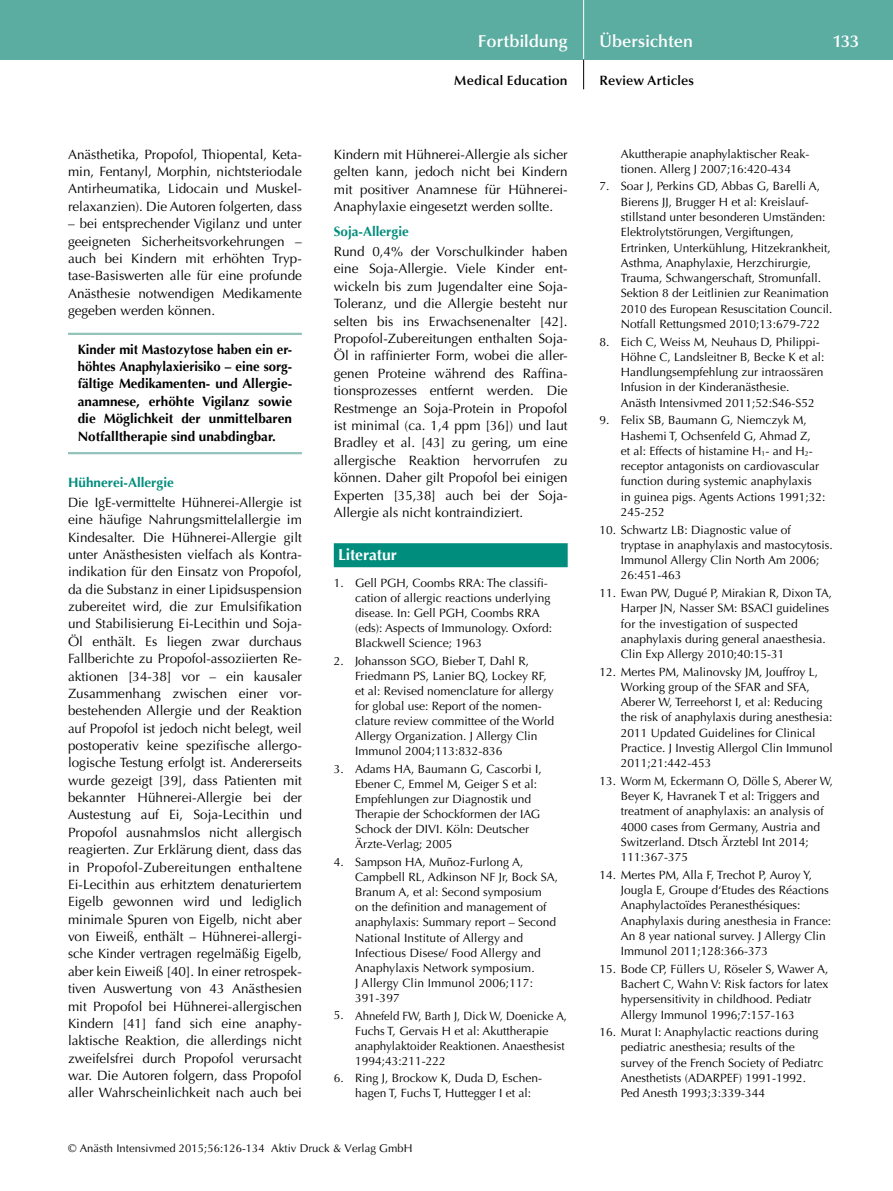
<style>
.page{position:relative;width:893px;height:1191px;background:#fff}
.page>*{position:absolute;margin:0;border:0;box-sizing:border-box;transform-origin:0 0}
.t1{font:600 17.25px "Optima";color:#fff}
.t2{font:700 15.75px "Optima";letter-spacing:-.005em;color:#fff}
.t3{font:13.5px/17.4px "Optima";color:#000;text-align:justify}
.t4{font:700 13.5px/17.4px "Optima";color:#000;text-align:justify}
.t5{font:600 13.5px "Optima";letter-spacing:.01em;color:#000}
.t6{font:700 13.5px "Optima";color:#008d7d}
.t7{font:12px/15.3px "Optima";color:#000}
.t8{font:11.25px "Optima";letter-spacing:.005em;color:#000}
</style>
<div class="page">
<div style="left:0;top:0;width:893px;height:60px;background:#5baca1"></div>
<hr style="left:583px;top:0;width:1px;height:60px;background:#fff">
<svg style="left:583px;top:60px;width:1px;height:29px"></svg>
<hr style="left:68px;top:333px;width:234px;height:2px;background:#93c3bb">
<hr style="left:68px;top:452px;width:234px;height:2px;background:#93c3bb">
<div style="left:334px;top:543px;width:234px;height:24px;background:#008d7d"></div>
<p class="t3" style="left:68px;top:146px;width:235px">Anästhetika, Propofol, Thiopental, Keta&shy;min, Fentanyl, Morphin, nichtsteriodale Antirheumatika, Lidocain und Muskel&shy;relaxanzien). Die Autoren folgerten, dass</p>
<p class="t3" style="left:68px;top:215px;width:235px">– bei entsprechender Vigilanz und unter geeigneten Sicherheitsvorkehrungen – auch bei Kindern mit erhöhten Tryp&shy;tase-Basiswerten alle für eine profunde Anästhesie notwendigen Medikamente gegeben werden können.</p>
<p class="t4" style="left:78px;top:340px;width:216px">Kinder mit Mastozytose haben ein er&shy;höhtes Anaphylaxierisiko – eine sorg&shy;fältige Medikamenten- und Allergie&shy;anamnese, erhöhte Vigilanz sowie die Möglichkeit der unmittelbaren Notfalltherapie sind unabdingbar.</p>
<p class="t6" style="left:68px;top:475px;width:107px">Hühnerei-Allergie</p>
<p class="t3" style="left:68px;top:494px;width:235px;text-align:left">Die IgE-vermittelte Hühnerei-Allergie ist eine häufige Nahrungsmittelallergie im Kindesalter. Die Hühnerei-Allergie gilt unter Anästhesisten vielfach als Kontra&shy;indikation für den Einsatz von Propofol, da die Substanz in einer Lipidsuspension zubereitet wird, die zur Emulsifikation und Stabilisierung Ei-Lecithin und Soja-Öl enthält. Es liegen zwar durchaus Fallberichte zu Propofol-assoziierten Re-‑ aktionen [34-38] vor – ein kausaler Zusammenhang zwischen einer vor&shy;bestehenden Allergie und der Reaktion auf Propofol ist jedoch nicht belegt, weil postoperativ keine spezifische allergo&shy;logische Testung erfolgt ist. Andererseits wurde gezeigt [39], dass Patienten mit bekannter Hühnerei-Allergie bei der Austestung auf Ei, Soja-Lecithin und Propofol ausnahmslos nicht allergisch reagierten. Zur Erklärung dient, dass das in Propofol-Zubereitungen enthaltene Ei-Lecithin aus erhitztem denaturiertem Eigelb gewonnen wird und lediglich minimale Spuren von Eigelb, nicht aber von Eiweiß, enthält – Hühnerei-allergi&shy;sche Kinder vertragen regelmäßig Eigelb, aber kein Eiweiß [40]. In einer retrospek&shy;tiven Auswertung von 43 Anästhesien mit Propofol bei Hühnerei-allergischen Kindern [41] fand sich eine anaphy&shy;laktische Reaktion, die allerdings nicht zweifelsfrei durch Propofol verursacht war. Die Autoren folgern, dass Propofol aller Wahrscheinlichkeit nach auch bei</p>
<h1 class="t1" style="left:478px;top:31px;width:91px">Fortbildung</h1>
<h1 class="t1" style="left:600px;top:31px;width:95px">Übersichten</h1>
<h1 class="t1" style="left:833px;top:31px;width:28px">133</h1>
<p class="t5" style="left:454px;top:73px;width:115px">Medical Education</p>
<p class="t5" style="left:600px;top:73px;width:96px">Review Articles</p>
<p class="t3" style="left:334px;top:146px;width:235px">Kindern mit Hühnerei-Allergie als sicher gelten kann, jedoch nicht bei Kindern mit positiver Anamnese für Hühnerei-Anaphylaxie eingesetzt werden sollte.</p>
<p class="t6" style="left:334px;top:224px;width:77px">Soja-Allergie</p>
<p class="t3" style="left:334px;top:243px;width:235px;text-align:left">Rund 0,4% der Vorschulkinder haben eine Soja-Allergie. Viele Kinder ent&shy;wickeln bis zum Jugendalter eine Soja-Toleranz, und die Allergie besteht nur selten bis ins Erwachsenenalter [42].<br>Propofol-Zubereitungen enthalten Soja-Öl in raffinierter Form, wobei die aller-‑ genen Proteine während des Raffina&shy;tionsprozesses entfernt werden. Die Restmenge an Soja-Protein in Propofol ist minimal (ca. 1,4 ppm [36]) und laut Bradley et al. [43] zu gering, um eine allergische Reaktion hervorrufen zu können. Daher gilt Propofol bei einigen Experten [35,38] auch bei der Soja-Allergie als nicht kontraindiziert.</p>
<h2 class="t2" style="left:338px;top:546px;width:60px">Literatur</h2>
<p class="t7" style="left:355px;top:575px;width:199px;text-indent:-21px">1. Gell PGH, Coombs RRA: The classifi&shy;cation of allergic reactions underlying disease. In: Gell PGH, Coombs RRA (eds): Aspects of Immunology. Oxford:<br>Blackwell Science; 1963</p>
<p class="t7" style="left:355px;top:653px;width:201px;text-indent:-21px">2. Johansson SGO, Bieber T, Dahl R, Friedmann PS, Lanier BQ, Lockey RF, et al: Revised nomenclature for allergy for global use: Report of the nomen&shy;clature review committee of the World Allergy Organization. J Allergy Clin Immunol 2004;113:832-836</p>
<p class="t7" style="left:355px;top:761px;width:188px;text-indent:-21px">3. Adams HA, Baumann G, Cascorbi I,<br>Ebener C, Emmel M, Geiger S et al:<br>Empfehlungen zur Diagnostik und<br>Therapie der Schockformen der IAG<br>Schock der DIVI. Köln: Deutscher<br>Ärzte-Verlag; 2005</p>
<p class="t7" style="left:355px;top:854px;width:205px;text-indent:-21px">4. Sampson HA, Muñoz-Furlong A,<br>Campbell RL, Adkinson NF Jr, Bock SA,<br>Branum A, et al: Second symposium<br>on the definition and management of anaphylaxis: Summary report – Second<br>National Institute of Allergy and<br>Infectious Disese/ Food Allergy and<br>Anaphylaxis Network symposium.<br>J Allergy Clin Immunol 2006;117:<br>391-397</p>
<p class="t7" style="left:355px;top:1008px;width:214px;text-indent:-21px">5. Ahnefeld FW, Barth J, Dick W, Doenicke A, Fuchs T, Gervais H et al: Akuttherapie anaphylaktoider Reaktionen. Anaesthesist 1994;43:211-222</p>
<p class="t7" style="left:355px;top:1070px;width:188px;text-indent:-21px">6. Ring J, Brockow K, Duda D, Eschen&shy;hagen T, Fuchs T, Huttegger I et al:</p>
<p class="t7" style="left:621px;top:146px;width:190px">Akuttherapie anaphylaktischer Reak&shy;tionen. Allerg J 2007;16:420-434</p>
<p class="t7" style="left:621px;top:179px;width:213px;text-indent:-21px">7. Soar J, Perkins GD, Abbas G, Barelli A, Bierens JJ, Brugger H et al: Kreislauf&shy;stillstand unter besonderen Umständen:<br>Elektrolytstörungen, Vergiftungen, Ertrinken, Unterkühlung, Hitzekrankheit, Asthma, Anaphylaxie, Herzchirurgie, Trauma, Schwangerschaft, Stromunfall.<br>Sektion 8 der Leitlinien zur Reanimation 2010 des European Resuscitation Council.<br>Notfall Rettungsmed 2010;13:679-722</p>
<p class="t7" style="left:621px;top:334px;width:205px;text-indent:-21px">8. Eich C, Weiss M, Neuhaus D, Philippi-Höhne C, Landsleitner B, Becke K et al:<br>Handlungsempfehlung zur intraossären Infusion in der Kinderanästhesie.<br>Anästh Intensivmed 2011;52:S46-S52</p>
<p class="t7" style="left:621px;top:413px;width:206px;text-indent:-21px">9. Felix SB, Baumann G, Niemczyk M, Hashemi T, Ochsenfeld G, Ahmad Z,<br>et al: Effects of histamine H<sub>1</sub>- and H<sub>2</sub>- receptor antagonists on cardiovascular function during systemic anaphylaxis<br>in guinea pigs. Agents Actions 1991;32:<br>245-252</p>
<p class="t7" style="left:621px;top:522px;width:214px;text-indent:-21px">10. Schwartz LB: Diagnostic value of tryptase in anaphylaxis and mastocytosis.<br>Immunol Allergy Clin North Am 2006;<br>26:451-463</p>
<p class="t7" style="left:621px;top:585px;width:213px;text-indent:-21px">11. Ewan PW, Dugué P, Mirakian R, Dixon TA, Harper JN, Nasser SM: BSACI guidelines for the investigation of suspected anaphylaxis during general anaesthesia.<br>Clin Exp Allergy 2010;40:15-31</p>
<p class="t7" style="left:621px;top:664px;width:213px;text-indent:-21px">12. Mertes PM, Malinovsky JM, Jouffroy L, Working group of the SFAR and SFA, Aberer W, Terreehorst I, et al: Reducing the risk of anaphylaxis during anesthesia:<br>2011 Updated Guidelines for Clinical Practice. J Investig Allergol Clin Immunol 2011;21:442-453</p>
<p class="t7" style="left:621px;top:773px;width:214px;text-indent:-21px">13. Worm M, Eckermann O, Dölle S, Aberer W, Beyer K, Havranek T et al: Triggers and treatment of anaphylaxis: an analysis of 4000 cases from Germany, Austria and Switzerland. Dtsch Ärztebl Int 2014; 111:367-375</p>
<p class="t7" style="left:621px;top:867px;width:212px;text-indent:-21px">14. Mertes PM, Alla F, Trechot P, Auroy Y, Jougla E, Groupe d‘Etudes des Réactions Anaphylactoïdes Peranesthésiques:<br>Anaphylaxis during anesthesia in France:<br>An 8 year national survey. J Allergy Clin Immunol 2011;128:366-373</p>
<p class="t7" style="left:621px;top:961px;width:209px;text-indent:-21px">15. Bode CP, Füllers U, Röseler S, Wawer A, Bachert C, Wahn V: Risk factors for latex hypersensitivity in childhood. Pediatr Allergy Immunol 1996;7:157-163</p>
<p class="t7" style="left:621px;top:1024px;width:204px;text-indent:-21px">16. Murat I: Anaphylactic reactions during pediatric anesthesia; results of the survey of the French Society of Pediatrc Anesthetists (ADARPEF) 1991-1992.<br>Ped Anesth 1993;3:339-344</p>
<p class="t8" style="left:68px;top:1142px;width:346px">© Anästh Intensivmed 2015;56:126-134 Aktiv Druck &amp; Verlag GmbH</p>
</div>
